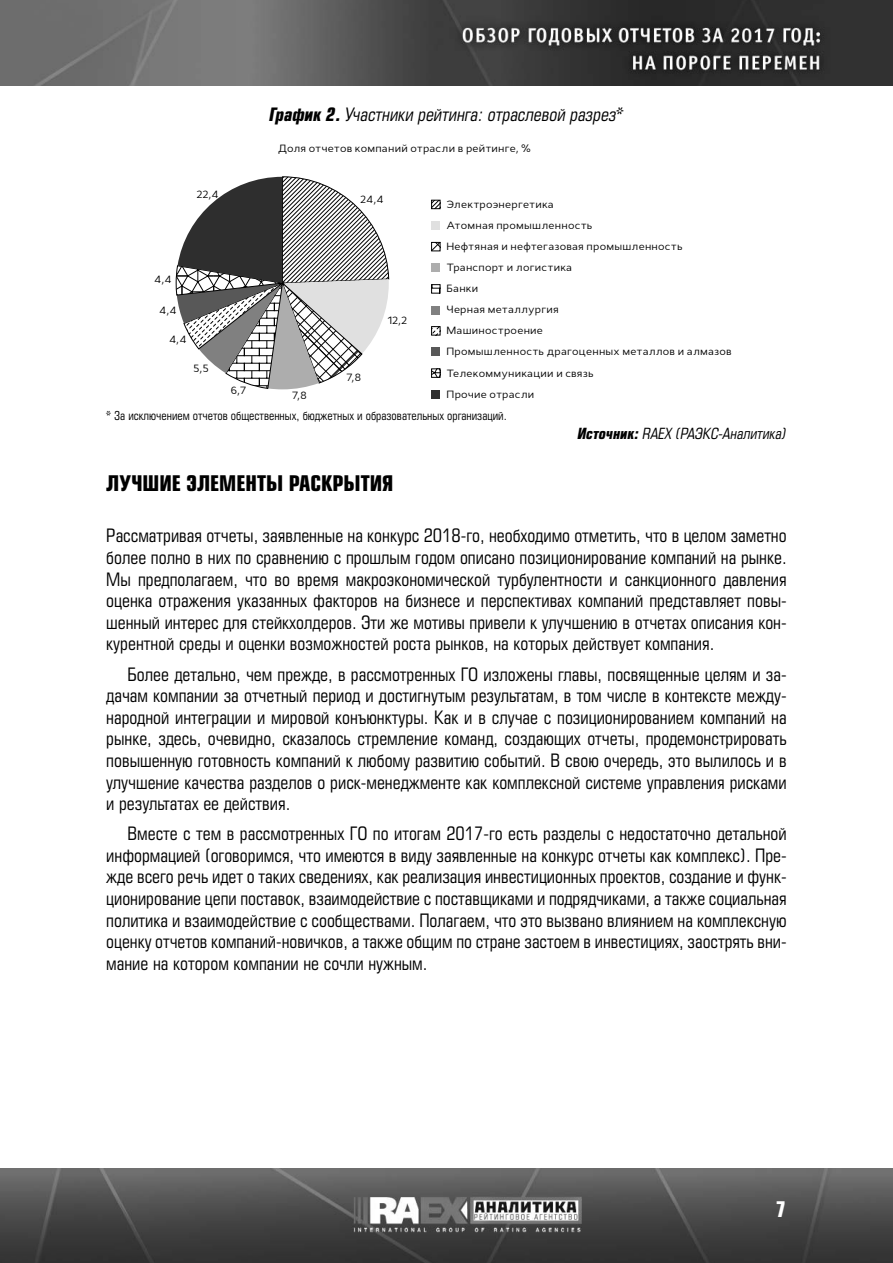
<style>
.page{position:relative;width:893px;height:1263px;background:#fff}
.page>*{position:absolute;margin:0;border:0;box-sizing:border-box;transform-origin:0 0}
.t1{font:700 21px "Europe Cond";color:#000}
.t2{font:700 21px "Europe Cond";color:#fff}
.t3{font:18px/21.6px "Europe Cond";color:#000;text-align:justify}
.t4{font:italic 18px "Europe Cond";color:#000}
.t5{font:italic 15px "Europe Cond";color:#000}
.t6{font:12px "Europe Cond";color:#000}
.t7{font:10.5px/21.1px "Cyntho Pro";letter-spacing:.025em;color:#020202}
.t8{font:10.5px "Cyntho Pro";letter-spacing:.02em;color:#000}
.s1{font-weight:700}
</style>
<div class="page">
<img style="left:0;top:1169px;width:893px;height:94px">
<img style="left:0;top:0;width:893px;height:85px">
<div style="left:431px;top:200px;width:9px;height:9px;border:1px solid #000"></div>
<div style="left:432px;top:221px;width:8px;height:9px;background:#e0e0e0"></div>
<div style="left:431px;top:242px;width:9px;height:9px;border:1px solid #000"></div>
<div style="left:432px;top:264px;width:8px;height:8px;background:#adadad"></div>
<div style="left:431px;top:284px;width:9px;height:9px;border:1px solid #000"></div>
<div style="left:432px;top:306px;width:8px;height:8px;background:#808080"></div>
<div style="left:431px;top:326px;width:9px;height:9px;border:1px solid #000"></div>
<div style="left:432px;top:348px;width:8px;height:8px;background:#585858"></div>
<div style="left:431px;top:369px;width:9px;height:9px;border:1px solid #000"></div>
<div style="left:432px;top:390px;width:8px;height:8px;background:#2e2e2e"></div>
<svg style="left:432px;top:200px;width:8px;height:9px"></svg>
<svg style="left:432px;top:242px;width:8px;height:10px"></svg>
<svg style="left:432px;top:285px;width:8px;height:8px"></svg>
<svg style="left:432px;top:327px;width:8px;height:8px"></svg>
<svg style="left:176px;top:176px;width:213px;height:213px"></svg>
<svg style="left:432px;top:369px;width:8px;height:8px"></svg>
<p class="t4" style="left:269px;top:107px;width:356px"><span class="s1">График 2.</span> Участники рейтинга: отраслевой разрез*</p>
<p class="t7" style="left:196px;top:184px;width:24px">22,4</p>
<p class="t7" style="left:154px;top:269px;width:19px">4,4</p>
<p class="t7" style="left:159px;top:300px;width:19px">4,4</p>
<p class="t7" style="left:169px;top:329px;width:19px">4,4</p>
<p class="t7" style="left:194px;top:357px;width:17px">5,5</p>
<p class="t7" style="left:231px;top:380px;width:17px">6,7</p>
<p class="t8" style="left:278px;top:142px;width:255px">Доля отчетов компаний отрасли в рейтинге, %</p>
<p class="t7" style="left:292px;top:384px;width:16px">7,8</p>
<p class="t7" style="left:360px;top:188px;width:25px">24,4</p>
<p class="t7" style="left:346px;top:366px;width:16px">7,8</p>
<p class="t7" style="left:387px;top:310px;width:21px">12,2</p>
<p class="t7" style="left:446px;top:194px;width:287px">Электроэнергетика<br>Атомная промышленность<br>Нефтяная и нефтегазовая промышленность<br>Транспорт и логистика<br>Банки<br>Черная металлургия<br>Машиностроение<br>Промышленность драгоценных металлов и алмазов<br>Телекоммуникации и связь<br>Прочие отрасли</p>
<p class="t6" style="left:106px;top:411px;width:402px">* За исключением отчетов общественных, бюджетных и образовательных организаций.</p>
<p class="t5" style="left:577px;top:428px;width:211px"><span class="s1">Источник:</span> RAEX (РАЭКС-Аналитика)</p>
<p class="t1" style="left:106px;top:475px;width:289px">ЛУЧШИЕ ЭЛЕМЕНТЫ РАСКРЫТИЯ</p>
<p class="t3" style="left:106px;top:526px;width:682px">Рассматривая отчеты, заявленные на конкурс 2018-го, необходимо отметить, что в целом заметно более полно в них по сравнению с прошлым годом описано позиционирование компаний на рынке.<br>Мы предполагаем, что во время макроэкономической турбулентности и санкционного давления оценка отражения указанных факторов на бизнесе и перспективах компаний представляет повы&shy;шенный интерес для стейкхолдеров. Эти же мотивы привели к улучшению в отчетах описания кон&shy;курентной среды и оценки возможностей роста рынков, на которых действует компания.</p>
<p class="t3" style="left:106px;top:665px;width:682px;text-indent:21px">Более детально, чем прежде, в рассмотренных ГО изложены главы, посвященные целям и за&shy;дачам компании за отчетный период и достигнутым результатам, в том числе в контексте между&shy;народной интеграции и мировой конъюнктуры. Как и в случае с позиционированием компаний на рынке, здесь, очевидно, сказалось стремление команд, создающих отчеты, продемонстрировать повышенную готовность компаний к любому развитию событий. В свою очередь, это вылилось и в улучшение качества разделов о риск-менеджменте как комплексной системе управления рисками и результатах ее действия.</p>
<p class="t3" style="left:106px;top:824px;width:682px;text-indent:21px">Вместе с тем в рассмотренных ГО по итогам 2017-го есть разделы с недостаточно детальной информацией (оговоримся, что имеются в виду заявленные на конкурс отчеты как комплекс). Пре&shy;жде всего речь идет о таких сведениях, как реализация инвестиционных проектов, создание и функ&shy;ционирование цепи поставок, взаимодействие с поставщиками и подрядчиками, а также социальная политика и взаимодействие с сообществами. Полагаем, что это вызвано влиянием на комплексную оценку отчетов компаний-новичков, а также общим по стране застоем в инвестициях, заострять вни&shy;мание на котором компании не сочли нужным.</p>
<p class="t2" style="left:776px;top:1201px;width:12px">7</p>
</div>
